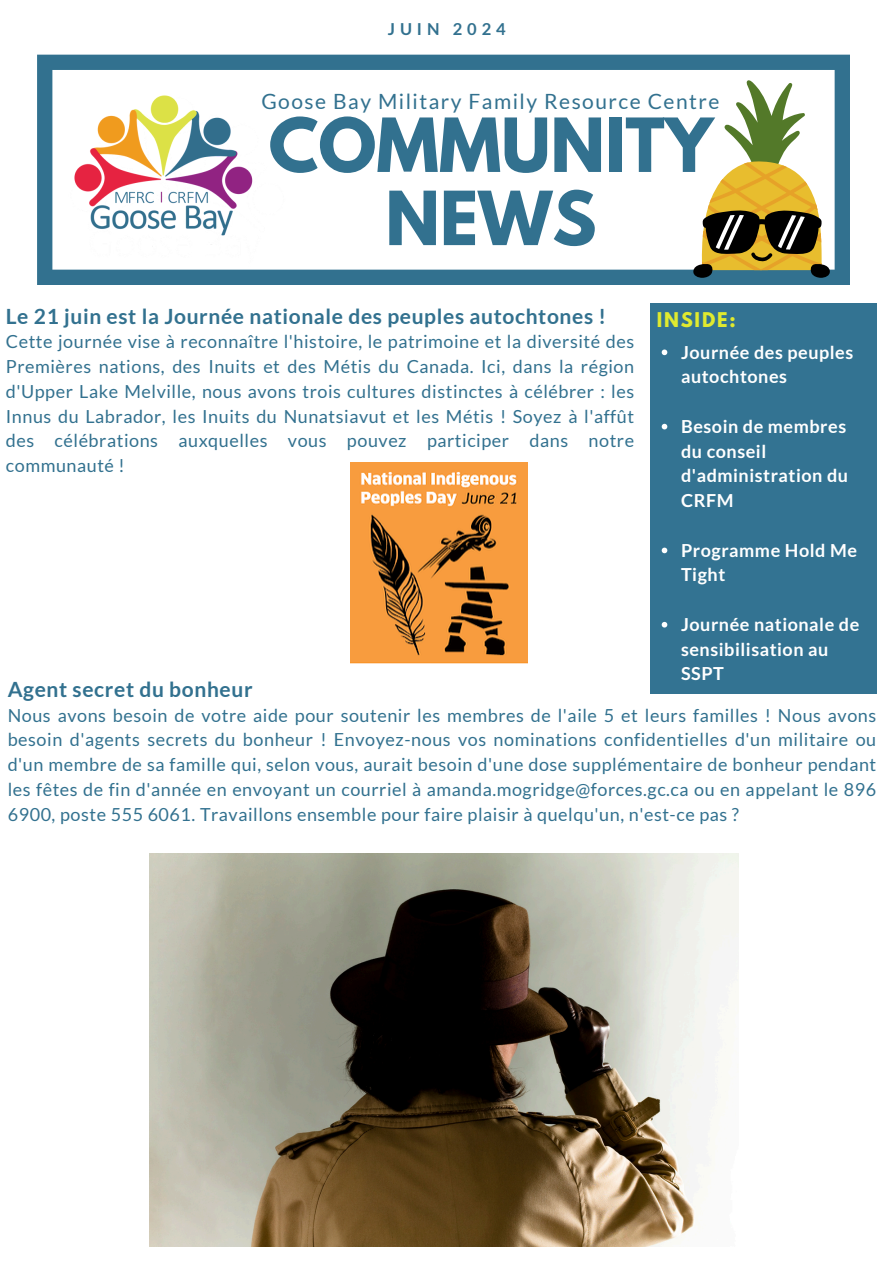
<style>
.page{position:relative;width:894px;height:1264px;background:#fff}
.page>*{position:absolute;margin:0;border:0;box-sizing:border-box;transform-origin:0 0}
.t1{font:700 66px/73.2px "League Spartan";color:#32718f;text-align:center}
.t2{font:700 21px "Lato";letter-spacing:.03em;color:#32718f}
.t3{font:21px "Lato";letter-spacing:.07em;color:#32718f}
.t4{font:18px/24.8px "Lato";letter-spacing:.03em;color:#32718f;text-align:justify}
.t5{font:700 18px/24.8px "Lato";letter-spacing:.03em;color:#fff}
.t6{font:700 18px "League Spartan";letter-spacing:.1em;color:#e0ea2f}
.t7{font:700 16.5px "Lato";letter-spacing:.3em;color:#32718f}
</style>
<div class="page">
<svg style="left:37px;top:55px;width:812px;height:230px"></svg>
<div style="left:650px;top:303px;width:226px;height:390px;background:#337392"></div>
<img style="left:37px;top:62px;width:283px;height:223px">
<img style="left:53px;top:80px;width:224px;height:180px">
<svg style="left:692px;top:80px;width:138px;height:198px"></svg>
<img style="left:350px;top:462px;width:177px;height:201px">
<img style="left:149px;top:853px;width:589px;height:393px">
<svg style="left:661px;top:349px;width:6px;height:6px"></svg>
<svg style="left:661px;top:424px;width:6px;height:5px"></svg>
<svg style="left:661px;top:547px;width:6px;height:6px"></svg>
<svg style="left:661px;top:622px;width:6px;height:5px"></svg>
<h3 class="t7" style="left:388px;top:18px;width:119px">JUIN 2024</h3>
<p class="t3" style="left:261px;top:88px;width:459px">Goose Bay Military Family Resource Centre</p>
<p class="t1" style="left:268px;top:117px;width:446px">COMMUNITY<br>NEWS</p>
<p class="t2" style="left:6px;top:303px;width:601px">Le 21 juin est la Journée nationale des peuples autochtones !</p>
<h2 class="t4" style="left:6px;top:329px;width:629px">Cette journée vise à reconnaître l'histoire, le patrimoine et la diversité des Premières nations, des Inuits et des Métis du Canada. Ici, dans la région d'Upper Lake Melville, nous avons trois cultures distinctes à célébrer : les Innus du Labrador, les Inuits du Nunatsiavut et les Métis ! Soyez à l'affût des célébrations auxquelles vous pouvez participer dans notre communauté !</h2>
<p class="t6" style="left:656px;top:311px;width:80px">INSIDE:</p>
<p class="t5" style="left:680px;top:339px;width:174px">Journée des peuples autochtones</p>
<p class="t5" style="left:680px;top:413px;width:168px">Besoin de membres du conseil d'administration du<br>CRFM</p>
<p class="t5" style="left:680px;top:537px;width:177px">Programme Hold Me<br>Tight</p>
<p class="t5" style="left:680px;top:611px;width:180px">Journée nationale de sensibilisation au<br>SSPT</p>
<p class="t2" style="left:8px;top:676px;width:246px">Agent secret du bonheur</p>
<p class="t4" style="left:8px;top:702px;width:869px">Nous avons besoin de votre aide pour soutenir les membres de l'aile 5 et leurs familles ! Nous avons besoin d'agents secrets du bonheur ! Envoyez-nous vos nominations confidentielles d'un militaire ou d'un membre de sa famille qui, selon vous, aurait besoin d'une dose supplémentaire de bonheur pendant les fêtes de fin d'année en envoyant un courriel à amanda.mogridge@forces.gc.ca ou en appelant le 896<br>6900, poste 555 6061. Travaillons ensemble pour faire plaisir à quelqu'un, n'est-ce pas ?</p>
</div>
